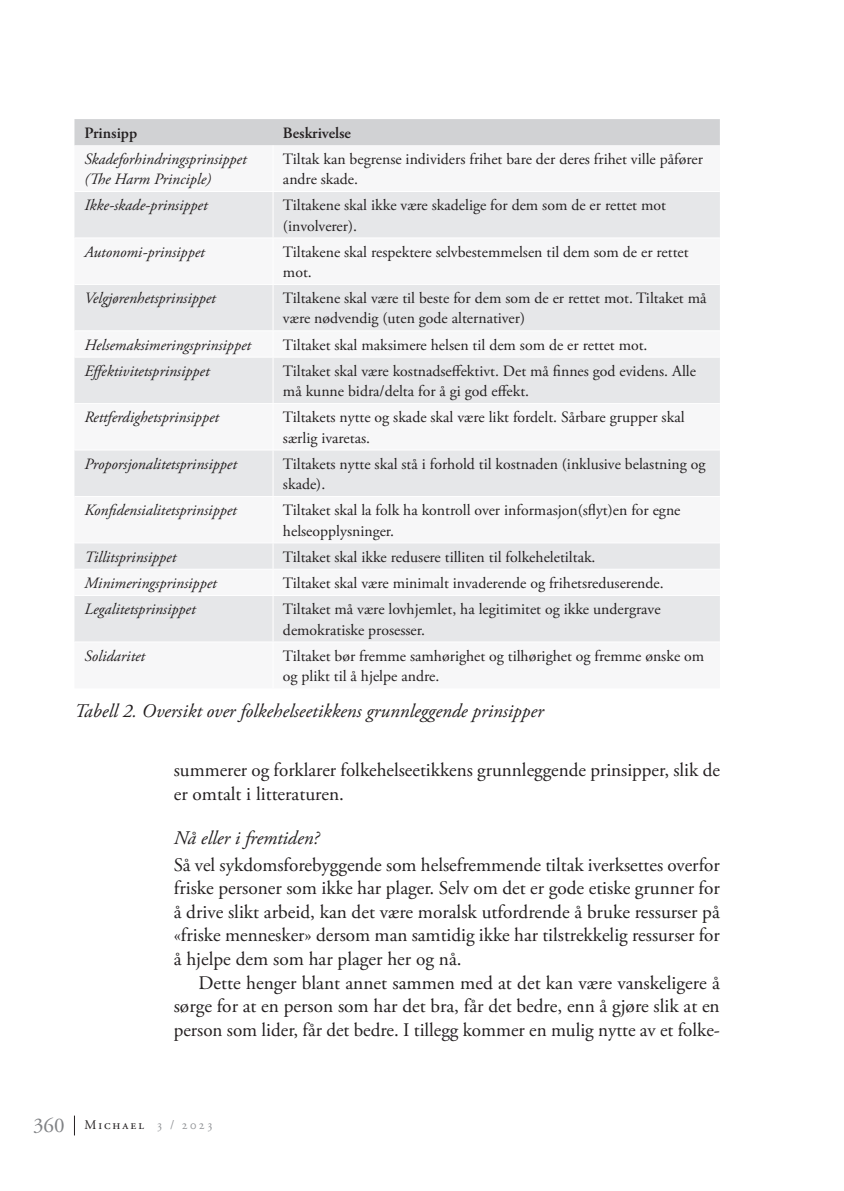
<style>
.page{position:relative;width:844px;height:1191px;background:#fff}
.page>*{position:absolute;margin:0;border:0;box-sizing:border-box;transform-origin:0 0}
.t1{font:19.25px/23.6px "Adobe Garamond Pro";color:#231f20;text-align:justify}
.t2{font:italic 19.25px "Adobe Garamond Pro";color:#231f20}
.t3{font:15.75px/20.1px "Adobe Garamond Pro";color:#231f20}
.t4{font:italic 15.75px/20.1px "Adobe Garamond Pro";color:#231f20}
.t5{font:600 15.75px "Adobe Garamond Pro";color:#231f20}
.t6{font:13.12px "Adobe Garamond Pro";letter-spacing:.15em;color:#231f20}
.s1{font-size:21px;color:#808285}
.s2{color:#939598}
</style>
<div class="page">
<svg style="left:74px;top:1115px;width:1px;height:20px"></svg>
<div style="left:74px;top:119px;width:645px;height:26px;background:#d1d2d4"></div>
<svg style="left:74px;top:192px;width:645px;height:449px;fill:#e6e7e9"></svg>
<hr style="left:272px;top:192px;width:1px;height:46px;background:#fff">
<hr style="left:74px;top:238px;width:199px;height:1px;background:#fff">
<hr style="left:273px;top:238px;width:446px;height:1px;background:#fff">
<hr style="left:272px;top:238px;width:1px;height:46px;background:#fff">
<hr style="left:74px;top:284px;width:199px;height:1px;background:#fff">
<hr style="left:273px;top:284px;width:446px;height:1px;background:#fff">
<hr style="left:272px;top:285px;width:1px;height:45px;background:#fff">
<hr style="left:74px;top:330px;width:199px;height:1px;background:#fff">
<hr style="left:273px;top:330px;width:446px;height:1px;background:#fff">
<svg style="left:272px;top:331px;width:1px;height:26px"></svg>
<hr style="left:74px;top:357px;width:199px;height:1px;background:#fff">
<hr style="left:273px;top:357px;width:446px;height:1px;background:#fff">
<hr style="left:272px;top:357px;width:1px;height:46px;background:#fff">
<hr style="left:74px;top:403px;width:199px;height:1px;background:#fff">
<hr style="left:273px;top:403px;width:446px;height:1px;background:#fff">
<hr style="left:272px;top:404px;width:1px;height:46px;background:#fff">
<hr style="left:74px;top:450px;width:199px;height:1px;background:#fff">
<hr style="left:273px;top:450px;width:446px;height:1px;background:#fff">
<hr style="left:272px;top:450px;width:1px;height:46px;background:#fff">
<hr style="left:74px;top:496px;width:199px;height:1px;background:#fff">
<hr style="left:273px;top:496px;width:446px;height:1px;background:#fff">
<hr style="left:272px;top:497px;width:1px;height:45px;background:#fff">
<hr style="left:74px;top:542px;width:199px;height:1px;background:#fff">
<hr style="left:273px;top:542px;width:446px;height:1px;background:#fff">
<hr style="left:74px;top:569px;width:199px;height:1px;background:#fff">
<hr style="left:273px;top:569px;width:446px;height:1px;background:#fff">
<svg style="left:272px;top:543px;width:1px;height:52px"></svg>
<hr style="left:74px;top:595px;width:199px;height:1px;background:#fff">
<hr style="left:273px;top:595px;width:446px;height:1px;background:#fff">
<hr style="left:272px;top:596px;width:1px;height:45px;background:#fff">
<p class="t5" style="left:84px;top:124px;width:54px">Prinsipp</p>
<p class="t5" style="left:283px;top:124px;width:70px">Beskrivelse</p>
<p class="t4" style="left:84px;top:149px;width:164px">Skadeforhindringsprinsippet (The Harm Principle)</p>
<p class="t3" style="left:283px;top:149px;width:421px">Tiltak kan begrense individers frihet bare der deres frihet ville påfører andre skade.</p>
<p class="t4" style="left:84px;top:196px;width:125px">Ikke-skade-prinsippet</p>
<p class="t3" style="left:283px;top:196px;width:384px">Tiltakene skal ikke være skadelige for dem som de er rettet mot (involverer).</p>
<p class="t4" style="left:84px;top:242px;width:122px">Autonomi-prinsippet</p>
<p class="t3" style="left:283px;top:242px;width:407px">Tiltakene skal respektere selvbestemmelsen til dem som de er rettet mot.</p>
<p class="t4" style="left:84px;top:289px;width:133px">Velgjørenhetsprinsippet</p>
<p class="t3" style="left:283px;top:289px;width:425px">Tiltakene skal være til beste for dem som de er rettet mot. Tiltaket må være nødvendig (uten gode alternativer)</p>
<p class="t4" style="left:84px;top:335px;width:168px">Helsemaksimeringsprinsippet</p>
<p class="t3" style="left:283px;top:335px;width:366px">Tiltaket skal maksimere helsen til dem som de er rettet mot.</p>
<p class="t4" style="left:84px;top:361px;width:127px">Effektivitetsprinsippet</p>
<p class="t3" style="left:283px;top:361px;width:414px">Tiltaket skal være kostnadseffektivt. Det må finnes god evidens. Alle må kunne bidra/delta for å gi god effekt.</p>
<p class="t4" style="left:84px;top:408px;width:136px">Rettferdighetsprinsippet</p>
<p class="t3" style="left:283px;top:408px;width:403px">Tiltakets nytte og skade skal være likt fordelt. Sårbare grupper skal særlig ivaretas.</p>
<p class="t4" style="left:84px;top:454px;width:154px">Proporsjonalitetsprinsippet</p>
<p class="t3" style="left:283px;top:454px;width:424px">Tiltakets nytte skal stå i forhold til kostnaden (inklusive belastning og skade).</p>
<p class="t4" style="left:84px;top:501px;width:154px">Konfidensialitetsprinsippet</p>
<p class="t3" style="left:283px;top:501px;width:399px">Tiltaket skal la folk ha kontroll over informasjon(sflyt)en for egne helseopplysninger.</p>
<p class="t4" style="left:84px;top:547px;width:93px">Tillitsprinsippet</p>
<p class="t3" style="left:283px;top:547px;width:314px">Tiltaket skal ikke redusere tilliten til folkeheletiltak.</p>
<p class="t4" style="left:84px;top:573px;width:134px">Minimeringsprinsippet</p>
<p class="t3" style="left:283px;top:573px;width:382px">Tiltaket skal være minimalt invaderende og frihetsreduserende.</p>
<p class="t4" style="left:84px;top:600px;width:113px">Legalitetsprinsippet</p>
<p class="t3" style="left:283px;top:600px;width:379px">Tiltaket må være lovhjemlet, ha legitimitet og ikke undergrave demokratiske prosesser.</p>
<p class="t4" style="left:84px;top:646px;width:62px">Solidaritet</p>
<p class="t3" style="left:283px;top:646px;width:422px">Tiltaket bør fremme samhørighet og tilhørighet og fremme ønske om og plikt til å hjelpe andre.</p>
<p class="t2" style="left:74px;top:699px;width:470px">Tabell 2. Oversikt over folkehelseetikkens grunnleggende prinsipper</p>
<p class="t1" style="left:174px;top:758px;width:547px">summerer og forklarer folkehelseetikkens grunnleggende prinsipper, slik de er omtalt i litteraturen.</p>
<p class="t2" style="left:174px;top:826px;width:147px">Nå eller i fremtiden?</p>
<p class="t1" style="left:174px;top:853px;width:547px">Så vel sykdomsforebyggende som helsefremmende tiltak iverksettes overfor friske personer som ikke har plager. Selv om det er gode etiske grunner for å drive slikt arbeid, kan det være moralsk utfordrende å bruke ressurser på «friske mennesker» dersom man samtidig ikke har tilstrekkelig ressurser for å hjelpe dem som har plager her og nå.</p>
<p class="t1" style="left:174px;top:971px;width:547px;text-indent:25px">Dette henger blant annet sammen med at det kan være vanskeligere å sørge for at en person som har det bra, får det bedre, enn å gjøre slik at en person som lider, får det bedre. I tillegg kommer en mulig nytte av et folke-</p>
<p class="t6" style="left:33px;top:1117px;width:182px"><span class="s1">360</span> Michael <span class="s2">3 / 2023</span></p>
</div>
